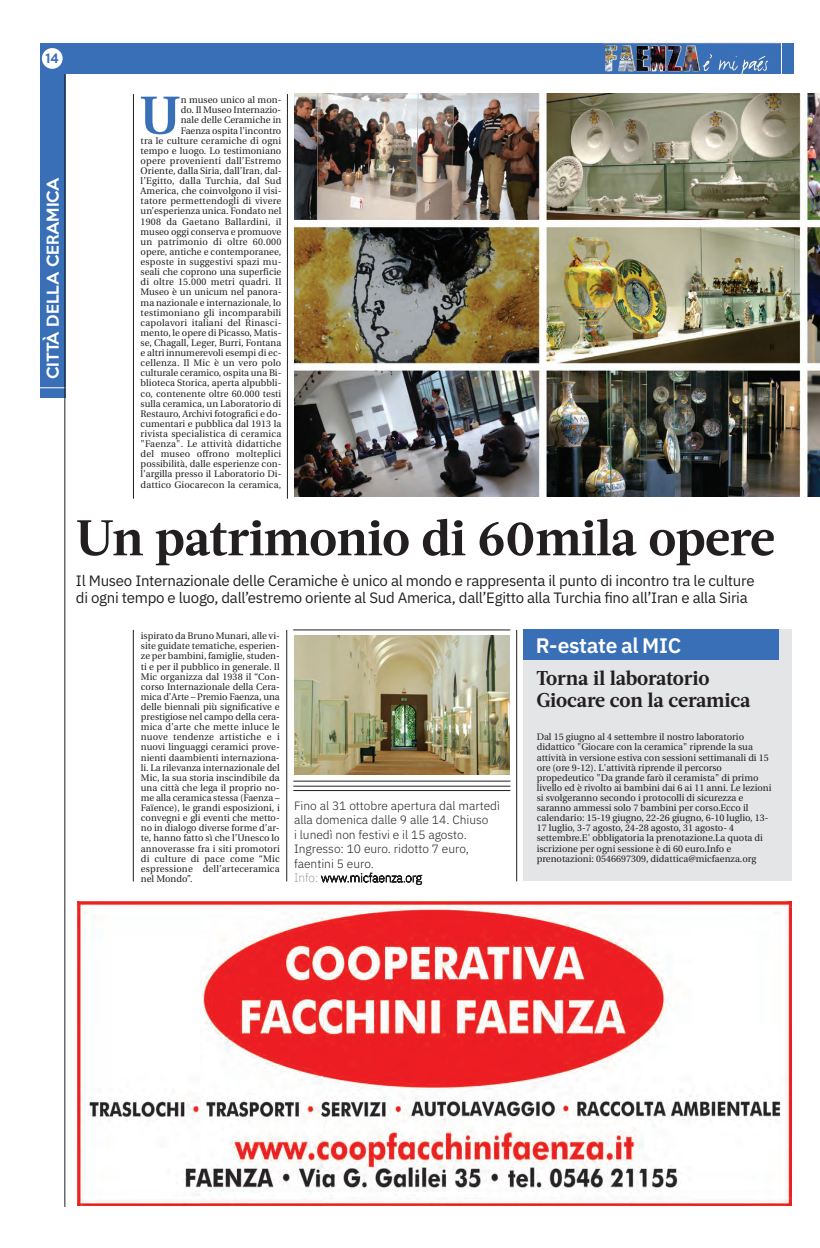
<style>
.page{position:relative;width:820px;height:1248px;background:#fff}
.page>*{position:absolute;margin:0;border:0;box-sizing:border-box;transform-origin:0 0}
.t1{font:600 53.3px "Utopia";color:#396fb7}
.t2{font:700 50px "Acta";letter-spacing:-.01em;color:#231f20}
.t3{font:600 21px "IBM Plex Sans";letter-spacing:-.015em;color:#fff}
.t4{font:700 20px/22px "Acta";letter-spacing:-.01em;color:#231f20}
.t5{font:15px/17px "IBM Plex Sans";letter-spacing:-.02em;color:#231f20}
.t6{font:500 15px "Keep Calm";color:#fff}
.t7{font:300 12px/14.4px "IBM Plex Sans";color:#231f20}
.t8{font:100 12px "IBM Plex Sans";color:#231f20}
.t9{font:500 12px "Keep Calm";color:#396fb7}
.t10{font:9.5px/10.1px "Utopia";letter-spacing:.005em;color:#231f20;text-align:right}
</style>
<div class="page">
<div style="left:40px;top:43px;width:753px;height:30px;background:#396fb7"></div>
<div style="left:40px;top:44px;width:25px;height:354px;background:#396fb7"></div>
<div style="left:42px;top:48px;width:21px;height:21px;background:#fff;border-radius:50%"></div>
<svg style="left:40px;top:387px;width:24px;height:1px"></svg>
<hr style="left:780px;top:40px;width:1px;height:37px;background:#fff">
<img style="left:601px;top:41px;width:179px;height:33px">
<hr style="left:64px;top:74px;width:1px;height:1132px;background:#231f20">
<img style="left:77px;top:901px;width:713px;height:303px">
<hr style="left:133px;top:94px;width:1px;height:404px;background:#231f20">
<hr style="left:287px;top:94px;width:1px;height:404px;background:#231f20">
<hr style="left:133px;top:630px;width:1px;height:251px;background:#231f20">
<hr style="left:286px;top:630px;width:1px;height:251px;background:#231f20">
<img style="left:294px;top:94px;width:525px;height:402px">
<div style="left:522px;top:629px;width:269px;height:251px;background:#e4e5e7"></div>
<hr style="left:516px;top:630px;width:1px;height:251px;background:#231f20">
<div style="left:523px;top:629px;width:255px;height:30px;background:#396fb7"></div>
<img style="left:294px;top:635px;width:215px;height:139px">
<hr style="left:293px;top:629px;width:217px;height:1px;background:#231f20">
<hr style="left:293px;top:780px;width:217px;height:1px;background:#231f20">
<hr style="left:293px;top:785px;width:217px;height:1px;background:#231f20">
<hr style="left:293px;top:790px;width:217px;height:1px;background:#231f20">
<p class="t9" style="left:46px;top:51px;width:15px">14</p>
<h3 class="t6" style="left:45px;top:379px;width:203px;rotate:-90deg">CITTÀ DELLA CERAMICA</h3>
<p class="t10" style="left:140px;top:96px;width:142px">n museo unico al mon-<br>do. Il Museo Internazio-<br>nale delle Ceramiche in<br>Faenza ospita l’incontro<br>tra le culture ceramiche di ogni tempo e luogo. Lo testimoniano opere provenienti dall’Estremo<br>Oriente, dalla Siria, dall’Iran, dal&shy;l’Egitto, dalla Turchia, dal Sud<br>America, che coinvolgono il visi&shy;tatore permettendogli di vivere un’esperienza unica. Fondato nel<br>1908 da Gaetano Ballardini, il museo oggi conserva e promuove un patrimonio di oltre 60.000 opere, antiche e contemporanee, esposte in suggestivi spazi mu&shy;seali che coprono una superficie di oltre 15.000 metri quadri. Il<br>Museo è un unicum nel panora&shy;ma nazionale e internazionale, lo testimoniano gli incomparabili capolavori italiani del Rinasci&shy;mento, le opere di Picasso, Matis&shy;se, Chagall, Leger, Burri, Fontana e altri innumerevoli esempi di ec&shy;cellenza. Il Mic è un vero polo culturale ceramico, ospita una Bi&shy;blioteca Storica, aperta alpubbli&shy;co, contenente oltre 60.000 testi sulla ceramica, un Laboratorio di<br>Restauro, Archivi fotografici e do&shy;cumentari e pubblica dal 1913 la rivista specialistica di ceramica "Faenza". Le attività didattiche del museo offrono molteplici possibilità, dalle esperienze con&shy;l’argilla presso il Laboratorio Di&shy;dattico Giocarecon la ceramica,</p>
<h2 class="t2" style="left:76px;top:520px;width:700px">Un patrimonio di 60mila opere</h2>
<h3 class="t5" style="left:76px;top:573px;width:680px">Il Museo Internazionale delle Ceramiche è unico al mondo e rappresenta il punto di incontro tra le culture di ogni tempo e luogo, dall’estremo oriente al Sud America, dall’Egitto alla Turchia fino all’Iran e alla Siria</h3>
<p class="t10" style="left:141px;top:631px;width:140px;text-align:justify">ispirato da Bruno Munari, alle vi&shy;site guidate tematiche, esperien&shy;ze per bambini, famiglie, studen&shy;ti e per il pubblico in generale. Il Mic organizza dal 1938 il “Con&shy;corso Internazionale della Cera&shy;mica d’Arte – Premio Faenza, una delle biennali più significative e prestigiose nel campo della cera&shy;mica d’arte che mette inluce le nuove tendenze artistiche e i nuovi linguaggi ceramici prove&shy;nienti daambienti internaziona&shy;li. La rilevanza internazionale del Mic, la sua storia inscindibile da una città che lega il proprio no&shy;me alla ceramica stessa (Faenza – Faïence), le grandi esposizioni, i convegni e gli eventi che metto&shy;no in dialogo diverse forme d’ar&shy;te, hanno fatto sì che l’Unesco lo annoverasse fra i siti promotori di culture di pace come “Mic espressione dell’arteceramica nel Mondo”.</p>
<h1 class="t1" style="left:139px;top:94px;width:43px">U</h1>
<h3 class="t3" style="left:535px;top:633px;width:147px">R-estate al MIC</h3>
<h3 class="t4" style="left:536px;top:669px;width:215px">Torna il laboratorio<br>Giocare con la ceramica</h3>
<p class="t10" style="left:536px;top:732px;width:236px;text-align:left">Dal 15 giugno al 4 settembre il nostro laboratorio didattico "Giocare con la ceramica" riprende la sua attività in versione estiva con sessioni settimanali di 15 ore (ore 9-12). L'attività riprende il percorso propedeutico "Da grande farò il ceramista" di primo livello ed è rivolto ai bambini dai 6 ai 11 anni. Le lezioni si svolgeranno secondo i protocolli di sicurezza e saranno ammessi solo 7 bambini per corso.Ecco il calendario: 15-19 giugno, 22-26 giugno, 6-10 luglio, 13- 17 luglio, 3-7 agosto, 24-28 agosto, 31 agosto- 4 settembre.E' obbligatoria la prenotazione.La quota di iscrizione per ogni sessione è di 60 euro.Info e prenotazioni: 0546697309, didattica@micfaenza.org</p>
<p class="t7" style="left:294px;top:799px;width:207px">Fino al 31 ottobre apertura dal martedì alla domenica dalle 9 alle 14. Chiuso<br>i lunedì non festivi e il 15 agosto.<br>Ingresso: 10 euro. ridotto 7 euro, faentini 5 euro.</p>
<p class="t8" style="left:294px;top:870px;width:129px">Info: www.micfaenza.org</p>
</div>
